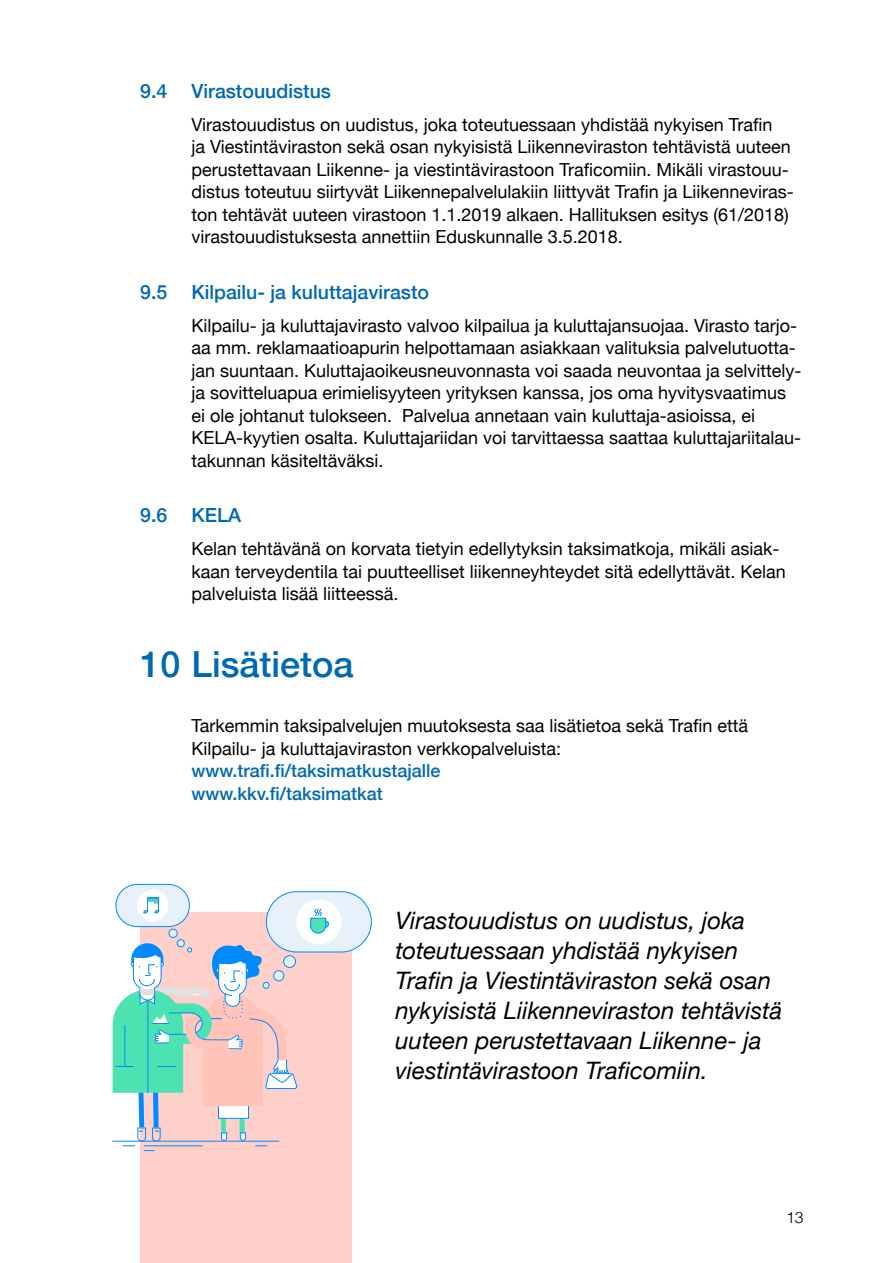
<style>
.page{position:relative;width:893px;height:1263px;background:#fff}
.page>*{position:absolute;margin:0;border:0;box-sizing:border-box;transform-origin:0 0}
.t1{font:500 36px "Helvetica Neue";color:#0069b3}
.t2{font:italic 24px/30px "Helvetica Neue";color:#000}
.t3{font:500 19.5px "Helvetica Neue";color:#0069b3}
.t4{font:18px/22.5px "Helvetica Neue";color:#000}
.t5{font:500 18px/22.5px "Helvetica Neue";color:#0069b3}
.t6{font:300 15.75px "Helvetica";color:#000}
</style>
<div class="page">
<div style="left:140px;top:912px;width:212px;height:351px;background:#ffcfc9"></div>
<div style="left:266px;top:892px;width:105px;height:60px;background:#e6f1fc;border-radius:30px"></div>
<div style="left:116px;top:884px;width:73px;height:42px;background:#e6f1fc;border-radius:21px"></div>
<div style="left:116px;top:884px;width:74px;height:43px;border:1px solid #008aff;border-radius:21px"></div>
<svg style="left:113px;top:888px;width:231px;height:263px"></svg>
<p class="t3" style="left:140px;top:75px;width:192px">9.4 Virastouudistus</p>
<p class="t4" style="left:191px;top:114px;width:604px">Virastouudistus on uudistus, joka toteutuessaan yhdistää nykyisen Trafin<br>ja Viestintäviraston sekä osan nykyisistä Liikenneviraston tehtävistä uuteen perustettavaan Liikenne- ja viestintävirastoon Traficomiin. Mikäli virastouu&shy;distus toteutuu siirtyvät Liikennepalvelulakiin liittyvät Trafin ja Liikenneviras&shy;ton tehtävät uuteen virastoon 1.1.2019 alkaen. Hallituksen esitys (61/2018) virastouudistuksesta annettiin Eduskunnalle 3.5.2018.</p>
<p class="t3" style="left:140px;top:276px;width:290px">9.5 Kilpailu- ja kuluttajavirasto</p>
<p class="t4" style="left:191px;top:315px;width:612px">Kilpailu- ja kuluttajavirasto valvoo kilpailua ja kuluttajansuojaa. Virasto tarjo&shy;aa mm. reklamaatioapurin helpottamaan asiakkaan valituksia palvelutuotta&shy;jan suuntaan. Kuluttajaoikeusneuvonnasta voi saada neuvontaa ja selvittely&shy;ja sovitteluapua erimielisyyteen yrityksen kanssa, jos oma hyvitysvaatimus ei ole johtanut tulokseen. Palvelua annetaan vain kuluttaja-asioissa, ei KELA-kyytien osalta. Kuluttajariidan voi tarvittaessa saattaa kuluttajariitalau&shy;takunnan käsiteltäväksi.</p>
<p class="t3" style="left:140px;top:500px;width:102px">9.6 KELA</p>
<p class="t4" style="left:191px;top:539px;width:596px">Kelan tehtävänä on korvata tietyin edellytyksin taksimatkoja, mikäli asiak&shy;kaan terveydentila tai puutteelliset liikenneyhteydet sitä edellyttävät. Kelan palveluista lisää liitteessä.</p>
<h1 class="t1" style="left:140px;top:635px;width:215px">10 Lisätietoa</h1>
<p class="t4" style="left:191px;top:716px;width:558px">Tarkemmin taksipalvelujen muutoksesta saa lisätietoa sekä Trafin että<br>Kilpailu- ja kuluttajaviraston verkkopalveluista:</p>
<p class="t5" style="left:191px;top:758px;width:251px">www.trafi.fi/taksimatkustajalle www.kkv.fi/taksimatkat</p>
<h2 class="t2" style="left:395px;top:906px;width:388px">Virastouudistus on uudistus, joka toteutuessaan yhdistää nykyisen Trafin ja Viestintäviraston sekä osan nykyisistä Liikenneviraston tehtävistä uuteen perustettavaan Liikenne- ja viestintävirastoon Traficomiin.</h2>
<p class="t6" style="left:786px;top:1204px;width:19px">13</p>
</div>
